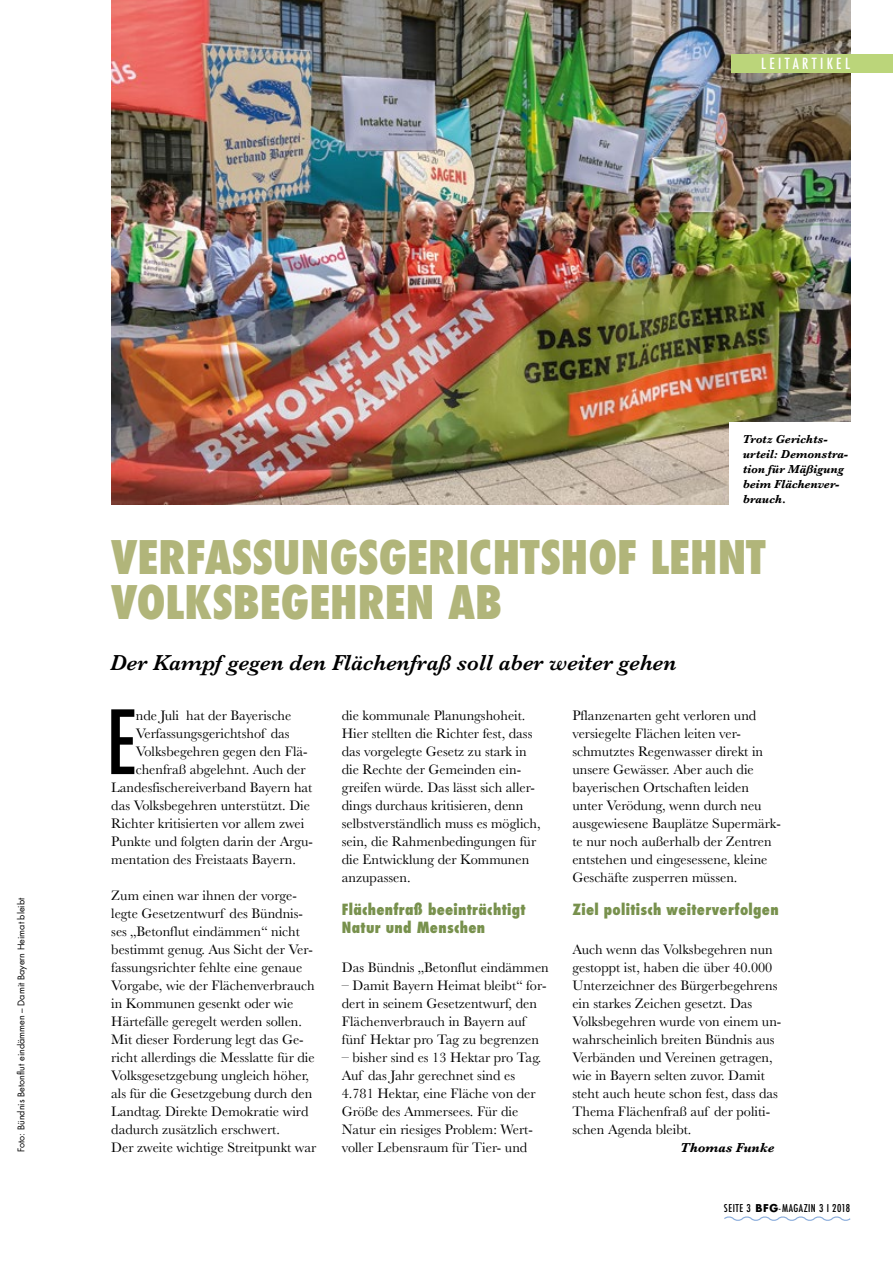
<style>
.page{position:relative;width:893px;height:1263px;background:#fff}
.page>*{position:absolute;margin:0;border:0;box-sizing:border-box;transform-origin:0 0}
.t1{font:condensed 85.8px "Futura Std";color:#000}
.t2{font:800 condensed 45px/45px "Futura";color:#b1b57a}
.t3{font:italic 600 22.5px "Baskerville";color:#000}
.t4{font:800 condensed 15px/18px "Futura";letter-spacing:.02em;color:#78914d}
.t5{font:500 condensed 15px "Futura";letter-spacing:.22em;color:#fff}
.t6{font:14.25px/18px "Baskerville";color:#000}
.t7{font:italic 700 13.5px "Baskerville";color:#000}
.t8{font:italic 700 12px/15px "Baskerville";color:#000}
.t9{font:500 condensed 10.5px "Futura";letter-spacing:.05em;color:#000}
.t10{font:9px "Futura Std";color:#000}
.s1{font-family:"Futura Std";font-weight:700;font-stretch:normal}
</style>
<div class="page">
<svg style="left:724px;top:1216px;width:127px;height:5px"></svg>
<img style="left:111px;top:0;width:739px;height:504px">
<div style="left:731px;top:54px;width:162px;height:18px;background:#bbd57a"></div>
<div style="left:730px;top:422px;width:163px;height:105px;background:#fff"></div>
<p class="t5" style="left:761px;top:54px;width:90px">LEITARTIKEL</p>
<p class="t5" style="left:799px;top:54px;width:53px">RUBRIK</p>
<p class="t10" style="left:15px;top:1152px;width:256px;rotate:-90deg">Foto: Bündnis Betonflut eindämmen – Damit Bayern Heimat bleibt</p>
<p class="t8" style="left:743px;top:432px;width:107px">Trotz Gerichts&shy;urteil: Demonstra&shy;tion für Mäßigung beim Flächenver&shy;brauch.</p>
<h2 class="t2" style="left:111px;top:535px;width:656px">VERFASSUNGSGERICHTSHOF LEHNT<br>VOLKSBEGEHREN AB</h2>
<h3 class="t3" style="left:110px;top:647px;width:568px">Der Kampf gegen den Flächenfraß soll aber weiter gehen</h3>
<h1 class="t1" style="left:106px;top:691px;width:31px">E</h1>
<p class="t6" style="left:136px;top:707px;width:157px">nde Juli hat der Bayerische</p>
<p class="t6" style="left:136px;top:725px;width:155px">Verfassungsgerichtshof das</p>
<p class="t6" style="left:136px;top:743px;width:173px">Volksbegehren gegen den Flä-</p>
<p class="t6" style="left:136px;top:761px;width:171px">chenfraß abgelehnt. Auch der</p>
<p class="t6" style="left:111px;top:779px;width:203px">Landesfischereiverband Bayern hat</p>
<p class="t6" style="left:111px;top:797px;width:200px">das Volksbegehren unterstützt. Die</p>
<p class="t6" style="left:111px;top:815px;width:195px">Richter kritisierten vor allem zwei</p>
<p class="t6" style="left:111px;top:833px;width:203px">Punkte und folgten darin der Argu-</p>
<p class="t6" style="left:111px;top:851px;width:186px">mentation des Freistaats Bayern.</p>
<p class="t6" style="left:111px;top:887px;width:207px">Zum einen war ihnen der vorge&shy;legte Gesetzentwurf des Bündnis&shy;ses „Betonflut eindämmen“ nicht bestimmt genug. Aus Sicht der Ver&shy;fassungsrichter fehlte eine genaue Vorgabe, wie der Flächenverbrauch in Kommunen gesenkt oder wie Härtefälle geregelt werden sollen.<br>Mit dieser Forderung legt das Ge&shy;richt allerdings die Messlatte für die Volksgesetzgebung ungleich höher, als für die Gesetzgebung durch den Landtag. Direkte Demokratie wird dadurch zusätzlich erschwert.<br>Der zweite wichtige Streitpunkt war</p>
<p class="t6" style="left:342px;top:707px;width:200px">die kommunale Planungshoheit.<br>Hier stellten die Richter fest, dass das vorgelegte Gesetz zu stark in die Rechte der Gemeinden ein&shy;greifen würde. Das lässt sich aller&shy;dings durchaus kritisieren, denn selbstverständlich muss es möglich, sein, die Rahmenbedingungen für die Entwicklung der Kommunen anzupassen.</p>
<p class="t4" style="left:342px;top:901px;width:185px">Flächenfraß beeinträchtigt<br>Natur und Menschen</p>
<p class="t6" style="left:342px;top:959px;width:208px">Das Bündnis „Betonflut eindämmen</p>
<p class="t6" style="left:342px;top:977px;width:206px">– Damit Bayern Heimat bleibt“ for&shy;dert in seinem Gesetzentwurf, den Flächenverbrauch in Bayern auf fünf Hektar pro Tag zu begrenzen</p>
<p class="t6" style="left:342px;top:1049px;width:201px">– bisher sind es 13 Hektar pro Tag.<br>Auf das Jahr gerechnet sind es<br>4.781 Hektar, eine Fläche von der<br>Größe des Ammersees. Für die<br>Natur ein riesiges Problem: Wert&shy;voller Lebensraum für Tier- und</p>
<p class="t6" style="left:572px;top:707px;width:210px">Pflanzenarten geht verloren und versiegelte Flächen leiten ver&shy;schmutztes Regenwasser direkt in unsere Gewässer. Aber auch die bayerischen Ortschaften leiden unter Verödung, wenn durch neu ausgewiesene Bauplätze Supermärk&shy;te nur noch außerhalb der Zentren entstehen und eingesessene, kleine Geschäfte zusperren müssen.</p>
<p class="t4" style="left:572px;top:901px;width:208px">Ziel politisch weiterverfolgen</p>
<p class="t6" style="left:572px;top:941px;width:211px">Auch wenn das Volksbegehren nun gestoppt ist, haben die über 40.000<br>Unterzeichner des Bürgerbegehrens ein starkes Zeichen gesetzt. Das Volksbegehren wurde von einem un&shy;wahrscheinlich breiten Bündnis aus Verbänden und Vereinen getragen, wie in Bayern selten zuvor. Damit steht auch heute schon fest, dass das Thema Flächenfraß auf der politi&shy;schen Agenda bleibt.</p>
<p class="t7" style="left:680px;top:1138px;width:95px">Thomas Funke</p>
<p class="t9" style="left:724px;top:1201px;width:128px">SEITE 3 <span class="s1">BFG</span>-MAGAZIN 3 I 2018</p>
</div>
